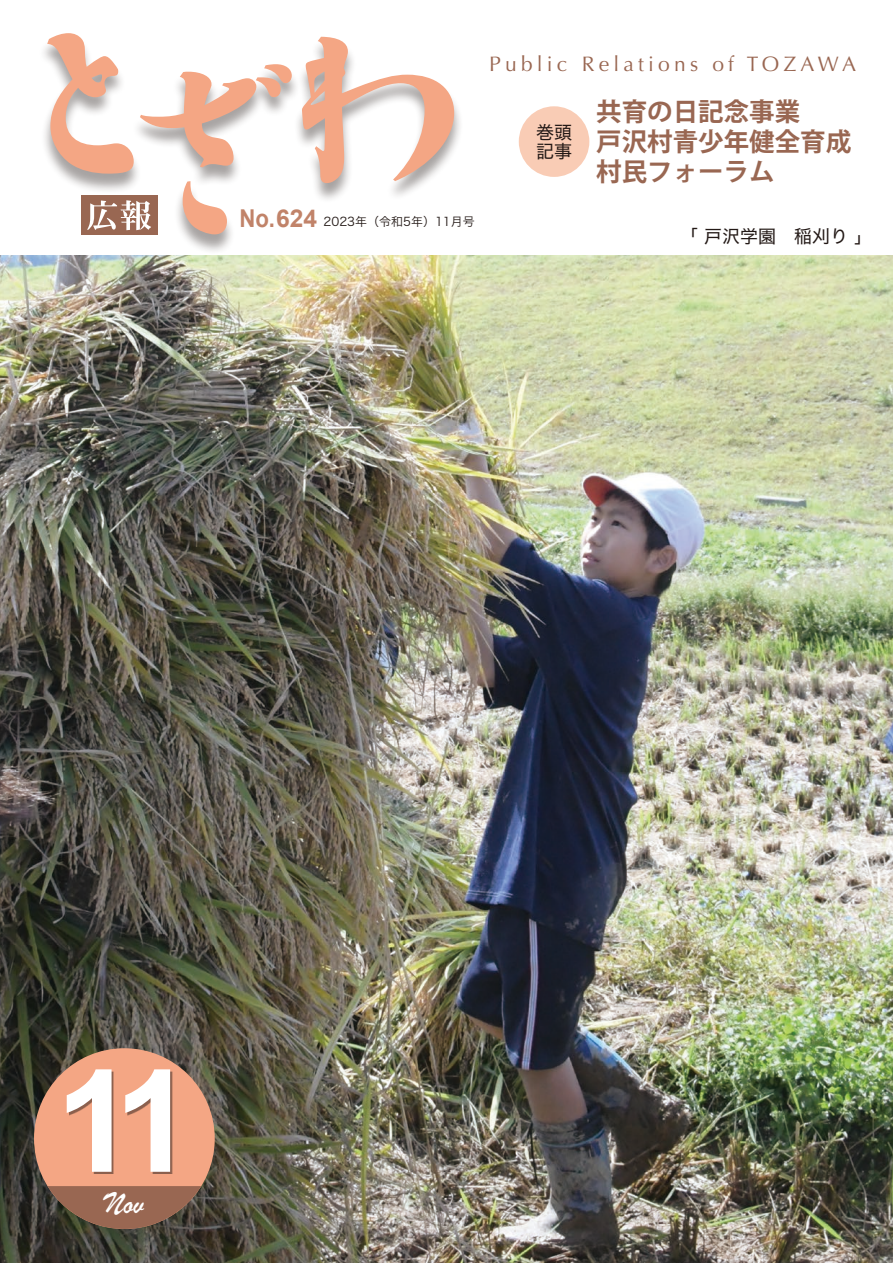
<style>
.page{position:relative;width:893px;height:1263px;background:#fff}
.page>*{position:absolute;margin:0;border:0;box-sizing:border-box;transform-origin:0 0}
.t1{font:700 142.5px "Arial";color:#fff}
.t2{font:32.1px "Brush Script";color:#fff}
.t3{font:700 25.5px/30px "Koz Go Pro";color:#996752}
.t4{font:700 24.6px "Arial";color:#c18369;scale:.9 1}
.t5{font:21px "Optima";letter-spacing:.2em;color:#996752}
.t6{font:18px/19.5px "Hiragino Sans W4";color:#231916}
.t7{font:12px "Hiragino Sans W3";color:#231916}
</style>
<div class="page">
<img style="left:0;top:255px;width:893px;height:1008px">
<div style="left:39px;top:36px;width:424px;height:219px;background:#231916;opacity:.4"></div>
<svg style="left:302px;top:37px;width:152px;height:146px"></svg>
<div style="left:81px;top:196px;width:77px;height:39px;background:#996752"></div>
<svg style="left:47px;top:33px;width:245px;height:201px"></svg>
<div style="left:519px;top:106px;width:70px;height:71px;background:#f9ccb5;border-radius:50%"></div>
<div style="left:34px;top:1048px;width:181px;height:181px;background:#f4a684;border-radius:50%"></div>
<svg style="left:47px;top:1186px;width:154px;height:43px;background:#7f5b49"></svg>
<div style="left:69px;top:1071px;width:103px;height:103px;background:#231916;opacity:.5"></div>
<p class="t4" style="left:239px;top:202px;width:88px">No.624</p>
<p class="t7" style="left:324px;top:211px;width:153px">2023年（令和5年）11月号</p>
<p class="t5" style="left:489px;top:51px;width:80px">Public</p>
<p class="t6" style="left:536px;top:121px;width:37px">巻頭記事</p>
<p class="t5" style="left:582px;top:51px;width:118px">Relations</p>
<p class="t5" style="left:712px;top:51px;width:23px">of</p>
<p class="t5" style="left:747px;top:51px;width:111px">TOZAWA</p>
<p class="t3" style="left:596px;top:99px;width:256px">共育の日記念事業<br>戸沢村青少年健全育成村民フォーラム</p>
<p class="t6" style="left:680px;top:225px;width:193px">「戸沢学園　稲刈り「</p>
<h1 class="t1" style="left:55px;top:1027px;width:139px">11</h1>
<p class="t2" style="left:105px;top:1182px;width:40px">Nov</p>
</div>
